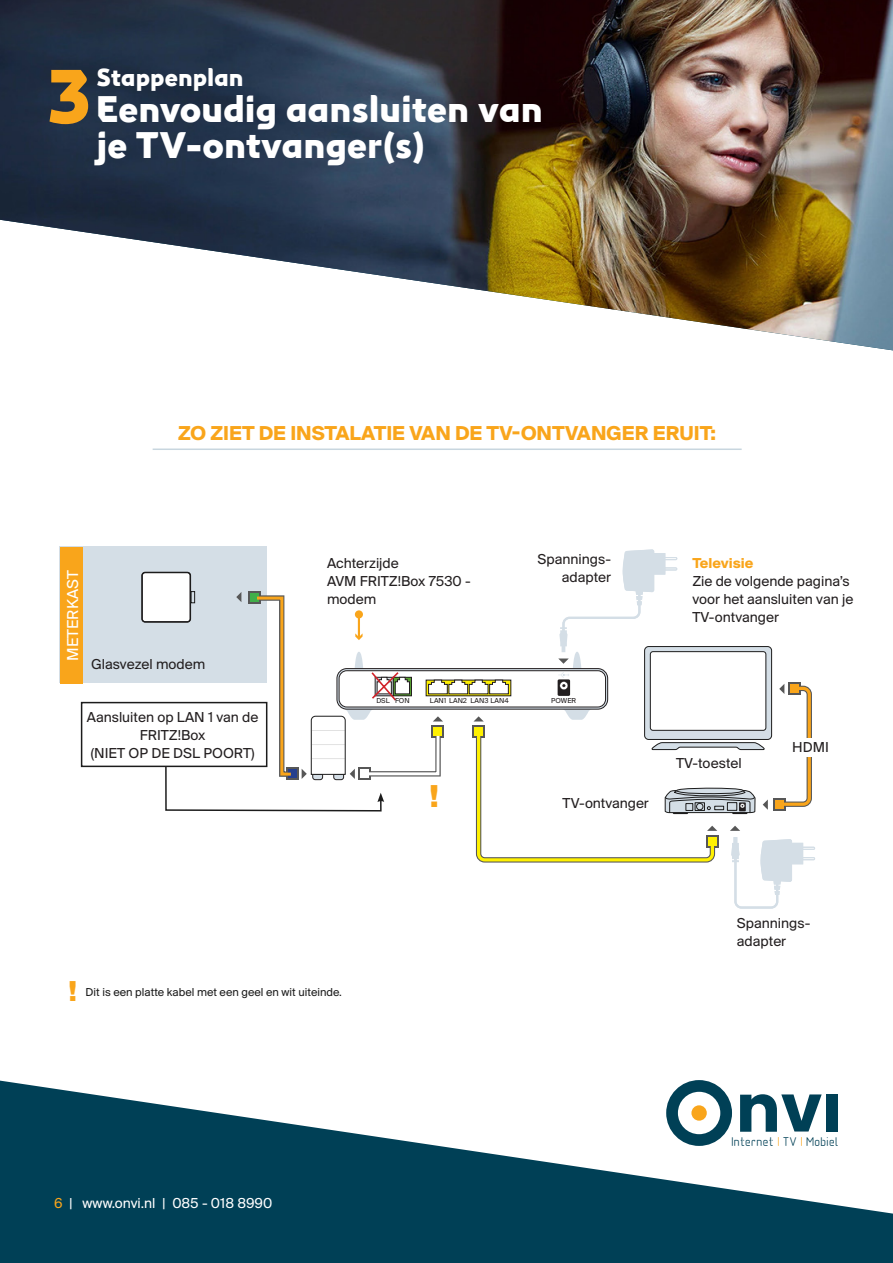
<style>
.page{position:relative;width:893px;height:1263px;background:#fff}
.page>*{position:absolute;margin:0;border:0;box-sizing:border-box;transform-origin:0 0}
.t1{font:75.3px "M7 Sans";color:#f9a51b}
.t2{font:36px "M7 Sans";color:#fff}
.t3{font:700 33px "Suisse BP Intl";color:#f9a51b}
.t4{font:700 30px "Suisse BP Intl";color:#f9a51b}
.t5{font:24px "M7 Sans";color:#fff}
.t6{font:700 21px "Suisse BP Intl";color:#f9a51b}
.t7{font:16.5px "Suisse BP Intl";color:#fff}
.t8{font:15px/18px "Suisse BP Intl";color:#231f20}
.t9{font:15px "Suisse BP Intl";color:#fff}
.t10{font:700 15px "Suisse BP Intl";color:#f9a51b}
.t11{font:12px "Suisse BP Intl";color:#1c1c1c}
.t12{font:300 11.7px "Aadhunik";color:#004056}
.t13{font:7.5px "Suisse BP Intl";color:#231f20}
.s1{color:#f9a51b}
</style>
<div class="page">
<img style="left:0;top:0;width:893px;height:351px">
<svg style="left:0;top:1080px;width:893px;height:183px;fill:#004056"></svg>
<div style="left:826px;top:1094px;width:12px;height:37px;background:#004056"></div>
<svg style="left:666px;top:1080px;width:66px;height:66px"></svg>
<svg style="left:740px;top:1094px;width:82px;height:52px"></svg>
<div style="left:60px;top:546px;width:207px;height:137px;background:#d4dee6"></div>
<div style="left:61px;top:547px;width:22px;height:137px;background:#f9a51b"></div>
<hr style="left:153px;top:448px;width:589px;height:2px;background:#c8d6df">
<svg style="left:141px;top:549px;width:674px;height:360px"></svg>
<div style="left:81px;top:702px;width:186px;height:65px;border:2px solid #1c1c1c"></div>
<p class="t5" style="left:97px;top:60px;width:149px">Stappenplan</p>
<p class="t2" style="left:97px;top:83px;width:448px">Eenvoudig aansluiten van</p>
<p class="t2" style="left:97px;top:119px;width:331px">je TV-ontvanger(s)</p>
<p class="t1" style="left:47px;top:41px;width:46px">3</p>
<p class="t6" style="left:178px;top:421px;width:539px">ZO ZIET DE INSTALATIE VAN DE TV-ONTVANGER ERUIT:</p>
<p class="t7" style="left:63px;top:661px;width:92px;rotate:-90deg">METERKAST</p>
<p class="t8" style="left:91px;top:655px;width:116px">Glasvezel modem</p>
<p class="t8" style="left:87px;top:708px;width:173px;text-align:center">Aansluiten op LAN 1 van de<br>FRITZ!Box</p>
<p class="t8" style="left:91px;top:744px;width:165px">(NIET OP DE DSL POORT)</p>
<p class="t8" style="left:327px;top:554px;width:73px">Achterzijde</p>
<p class="t8" style="left:327px;top:572px;width:145px">AVM FRITZ!Box 7530 -</p>
<p class="t8" style="left:327px;top:590px;width:51px">modem</p>
<p class="t8" style="left:538px;top:549px;width:75px">Spannings-</p>
<p class="t8" style="left:562px;top:567px;width:51px">adapter</p>
<p class="t10" style="left:692px;top:554px;width:63px">Televisie</p>
<p class="t8" style="left:692px;top:572px;width:163px">Zie de volgende pagina’s voor het aansluiten van je<br>TV-ontvanger</p>
<p class="t13" style="left:376px;top:696px;width:15px">DSL</p>
<p class="t13" style="left:395px;top:696px;width:16px">FON</p>
<p class="t13" style="left:430px;top:696px;width:39px">LAN1 LAN2</p>
<p class="t13" style="left:470px;top:696px;width:40px">LAN3 LAN4</p>
<p class="t13" style="left:551px;top:696px;width:27px">POWER</p>
<p class="t3" style="left:430px;top:777px;width:11px">!</p>
<p class="t8" style="left:563px;top:794px;width:88px">TV-ontvanger</p>
<p class="t8" style="left:676px;top:754px;width:67px">TV-toestel</p>
<p class="t8" style="left:792px;top:738px;width:38px">HDMI</p>
<p class="t8" style="left:737px;top:914px;width:75px">Spannings-</p>
<p class="t8" style="left:737px;top:932px;width:51px">adapter</p>
<p class="t4" style="left:69px;top:973px;width:10px">!</p>
<p class="t11" style="left:85px;top:985px;width:258px">Dit is een platte kabel met een geel en wit uiteinde.</p>
<p class="t9" style="left:54px;top:1194px;width:220px"><span class="s1">6</span> | www.onvi.nl | 085 - 018 8990</p>
<p class="t12" style="left:732px;top:1131px;width:109px">Internet TV Mobiel</p>
</div>
